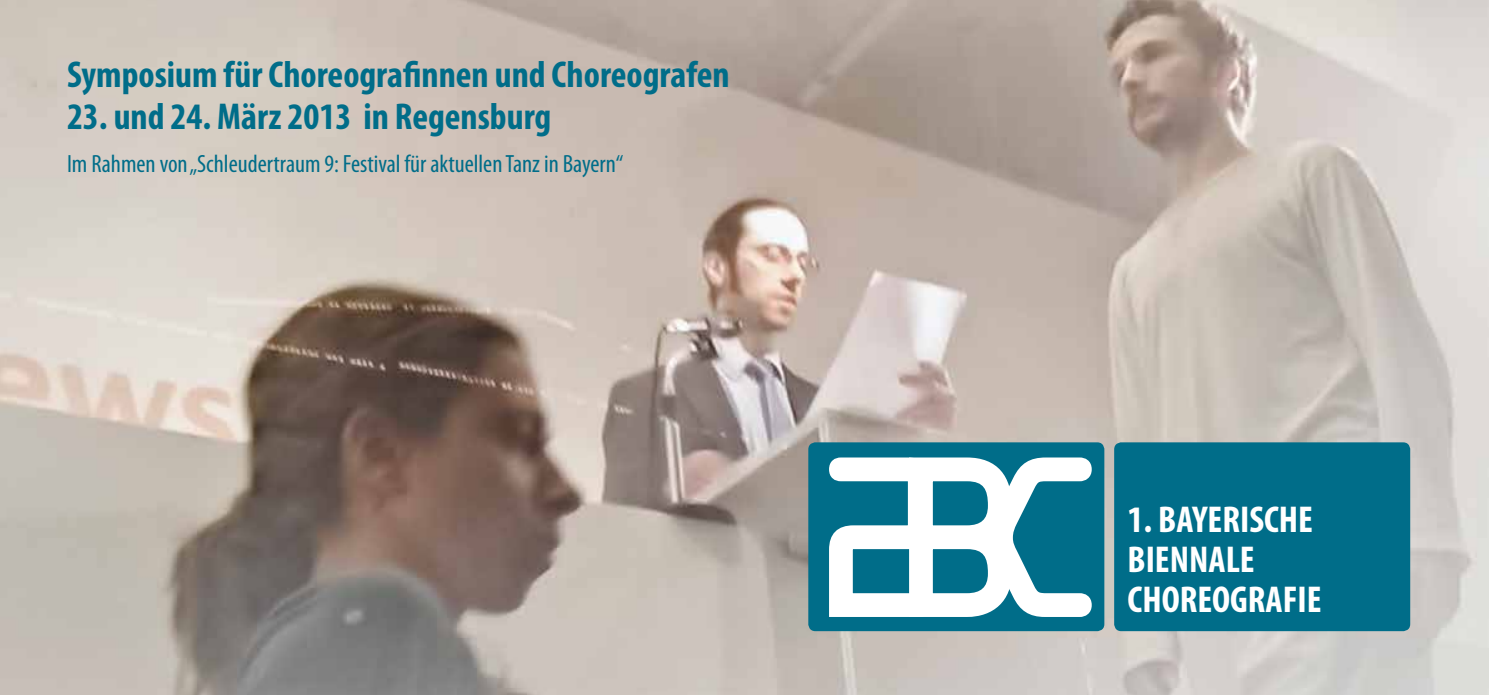
<style>
.page{position:relative;width:1489px;height:695px;background:#fff}
.page>*{position:absolute;margin:0;border:0;box-sizing:border-box;transform-origin:0 0}
.t1{font:200px "OCRA Std";color:#fff}
.t2{font:700 condensed 37.5px "Myriad Pro";color:#006d89}
.t3{font:700 condensed 37.5px/40px "Myriad Pro";color:#fff}
.t4{font:condensed 25px "Myriad Pro";color:#006d89}
</style>
<div class="page">
<img style="left:0;top:0;width:1488px;height:694px">
<div style="left:1114px;top:442px;width:295px;height:189px;background:#006d89;border-radius:7px"></div>
<div style="left:808px;top:442px;width:296px;height:189px;background:#006d89;border-radius:7px"></div>
<svg style="left:829px;top:457px;width:263px;height:160px"></svg>
<p class="t2" style="left:67px;top:51px;width:664px">Symposium für Choreografinnen und Choreografen</p>
<p class="t2" style="left:67px;top:93px;width:486px">23. und 24. März 2013 in Regensburg</p>
<p class="t4" style="left:67px;top:148px;width:558px">Im Rahmen von „Schleudertraum 9: Festival für aktuellen Tanz in Bayern“</p>
<h1 class="t1" style="left:808px;top:450px;width:306px">2BC</h1>
<p class="t3" style="left:1127px;top:498px;width:187px">1. BAYERISCHE<br>BIENNALE</p>
<p class="t3" style="left:1127px;top:578px;width:195px">CHOREOGRAFIE</p>
</div>
